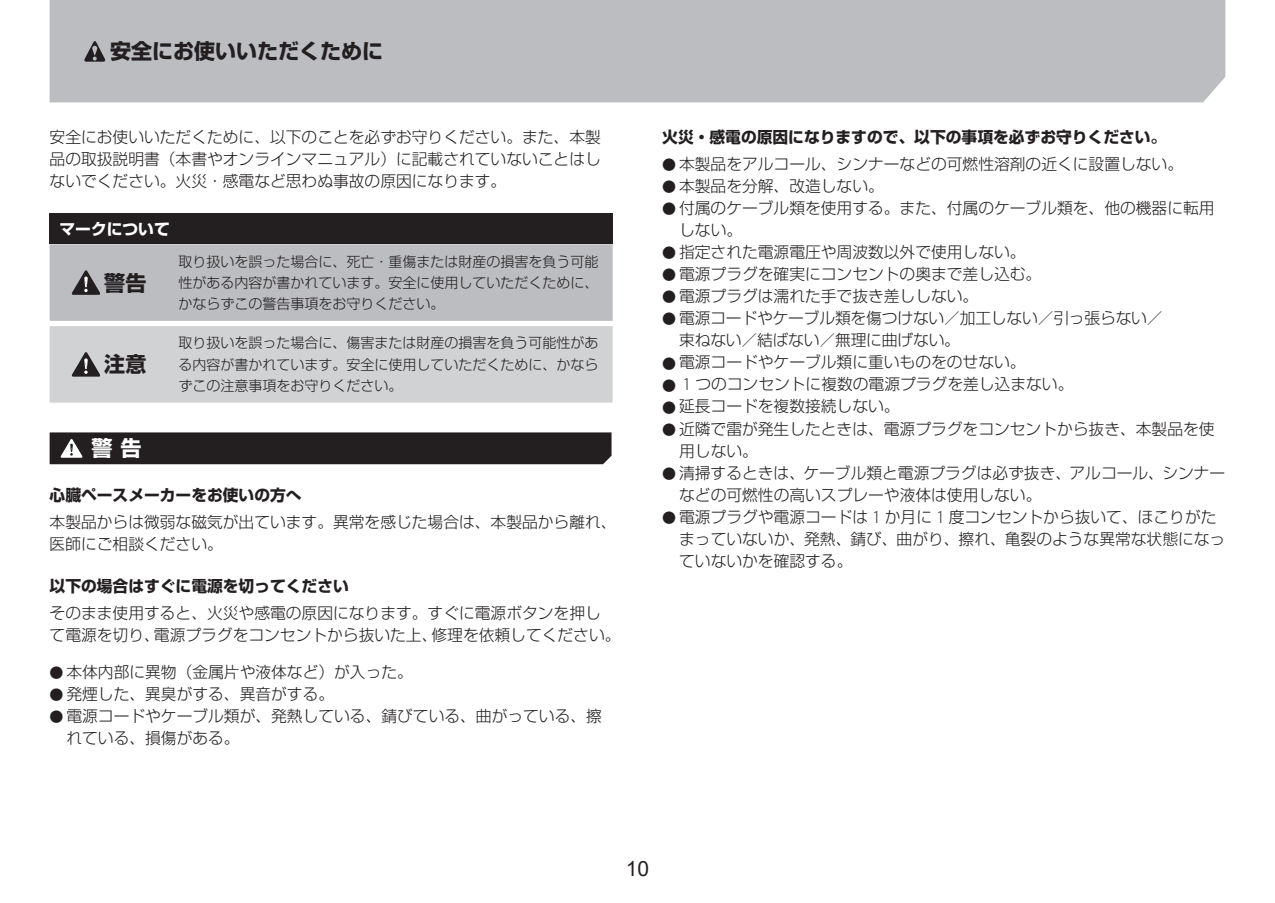
<style>
.page{position:relative;width:1275px;height:903px;background:#fff}
.page>*{position:absolute;margin:0;border:0;box-sizing:border-box;transform-origin:0 0}
.t1{font:700 21px "Shin Go Pro";color:#231f20}
.t2{font:21px "Arial";color:#231f20}
.t3{font:700 21px "Shin Go Pro";color:#fff}
.t4{font:300 15.75px/22.1px "Shin Go Pro";color:#231f20}
.t5{font:700 15.75px "Shin Go Pro";color:#231f20}
.t6{font:700 15.75px "Shin Go Pro";color:#fff}
.t7{font:300 14px/21.3px "Shin Go Pro";color:#231f20;text-align:justify}
.s1{font-size:14px}
.s2{font-family:"Myriad Pro";font-size:18.03px}
</style>
<div class="page">
<div style="left:50px;top:0;width:1175px;height:102px;background:#bcbdc0"></div>
<svg style="left:84px;top:41px;width:21px;height:21px"></svg>
<div style="left:50px;top:214px;width:563px;height:30px;background:#231f20"></div>
<svg style="left:50px;top:244px;width:563px;height:159px;background:#c7c8ca"></svg>
<div style="left:50px;top:432px;width:561px;height:32px;background:#231f20"></div>
<h1 class="t1" style="left:110px;top:35px;width:275px">安全にお使いいただくために</h1>
<p class="t4" style="left:50px;top:124px;width:553px;text-align:justify">安全にお使いいただくために、以下のことを必ずお守りください。また、本製品の取扱説明書（本書やオンラインマニュアル）に記載されていないことはしないでください。火災・感電など思わぬ事故の原因になります。</p>
<p class="t6" style="left:60px;top:216px;width:112px">マークについて</p>
<h1 class="t1" style="left:104px;top:266px;width:44px">警告</h1>
<p class="t7" style="left:179px;top:249px;width:421px">取り扱いを誤った場合に、死亡・重傷または財産の損害を負う可能性がある内容が書かれています。安全に使用していただくために、かならずこの警告事項をお守りください。</p>
<h1 class="t1" style="left:104px;top:348px;width:44px">注意</h1>
<p class="t7" style="left:179px;top:331px;width:421px">取り扱いを誤った場合に、傷害または財産の損害を負う可能性がある内容が書かれています。安全に使用していただくために、かならずこの注意事項をお守りください。</p>
<h1 class="t3" style="left:92px;top:431px;width:51px">警告</h1>
<p class="t5" style="left:50px;top:482px;width:253px">心臓ペースメーカーをお使いの方へ</p>
<p class="t4" style="left:50px;top:509px;width:568px">本製品からは微弱な磁気が出ています。異常を感じた場合は、本製品から離れ、医師にご相談ください。</p>
<p class="t5" style="left:50px;top:573px;width:301px">以下の場合はすぐに電源を切ってください</p>
<p class="t4" style="left:50px;top:600px;width:572px">そのまま使用すると、火災や感電の原因になります。すぐに電源ボタンを押して電源を切り、電源プラグをコンセントから抜いた上、修理を依頼してください。</p>
<p class="t4" style="left:50px;top:659px;width:365px"><span class="s1">●</span> 本体内部に異物（金属片や液体など）が入った。</p>
<p class="t4" style="left:50px;top:681px;width:286px"><span class="s1">●</span> 発煙した、異臭がする、異音がする。</p>
<p class="t4" style="left:66px;top:703px;width:537px;text-indent:-17px"><span class="s1">●</span> 電源コードやケーブル類が、発熱している、錆びている、曲がっている、擦れている、損傷がある。</p>
<p class="t5" style="left:662px;top:124px;width:506px">火災・感電の原因になりますので、以下の事項を必ずお守りください。</p>
<p class="t4" style="left:662px;top:151px;width:522px"><span class="s1">●</span> 本製品をアルコール、シンナーなどの可燃性溶剤の近くに設置しない。</p>
<p class="t4" style="left:662px;top:173px;width:223px"><span class="s1">●</span> 本製品を分解、改造しない。</p>
<p class="t4" style="left:679px;top:195px;width:537px;text-indent:-17px"><span class="s1">●</span> 付属のケーブル類を使用する。また、付属のケーブル類を、他の機器に転用しない。</p>
<p class="t4" style="left:662px;top:239px;width:365px"><span class="s1">●</span> 指定された電源電圧や周波数以外で使用しない。</p>
<p class="t4" style="left:662px;top:261px;width:381px"><span class="s1">●</span> 電源プラグを確実にコンセントの奥まで差し込む。</p>
<p class="t4" style="left:662px;top:283px;width:318px"><span class="s1">●</span> 電源プラグは濡れた手で抜き差ししない。</p>
<p class="t4" style="left:679px;top:305px;width:485px;text-indent:-17px"><span class="s1">●</span> 電源コードやケーブル類を傷つけない／加工しない／引っ張らない／束ねない／結ばない／無理に曲げない。</p>
<p class="t4" style="left:662px;top:349px;width:365px"><span class="s1">●</span> 電源コードやケーブル類に重いものをのせない。</p>
<p class="t4" style="left:662px;top:371px;width:413px"><span class="s1">●</span> <span class="s2">1</span> つのコンセントに複数の電源プラグを差し込まない。</p>
<p class="t4" style="left:662px;top:393px;width:239px"><span class="s1">●</span> 延長コードを複数接続しない。</p>
<p class="t4" style="left:679px;top:416px;width:537px;text-indent:-17px"><span class="s1">●</span> 近隣で雷が発生したときは、電源プラグをコンセントから抜き、本製品を使用しない。</p>
<p class="t4" style="left:679px;top:460px;width:548px;text-indent:-17px"><span class="s1">●</span> 清掃するときは、ケーブル類と電源プラグは必ず抜き、アルコール、シンナーなどの可燃性の高いスプレーや液体は使用しない。</p>
<p class="t4" style="left:679px;top:504px;width:548px;text-indent:-17px"><span class="s1">●</span> 電源プラグや電源コードは <span class="s2">1</span> か月に <span class="s2">1</span> 度コンセントから抜いて、ほこりがたまっていないか、発熱、錆び、曲がり、擦れ、亀裂のような異常な状態になっていないかを確認する。</p>
<h1 class="t2" style="left:626px;top:854px;width:25px">10</h1>
</div>
